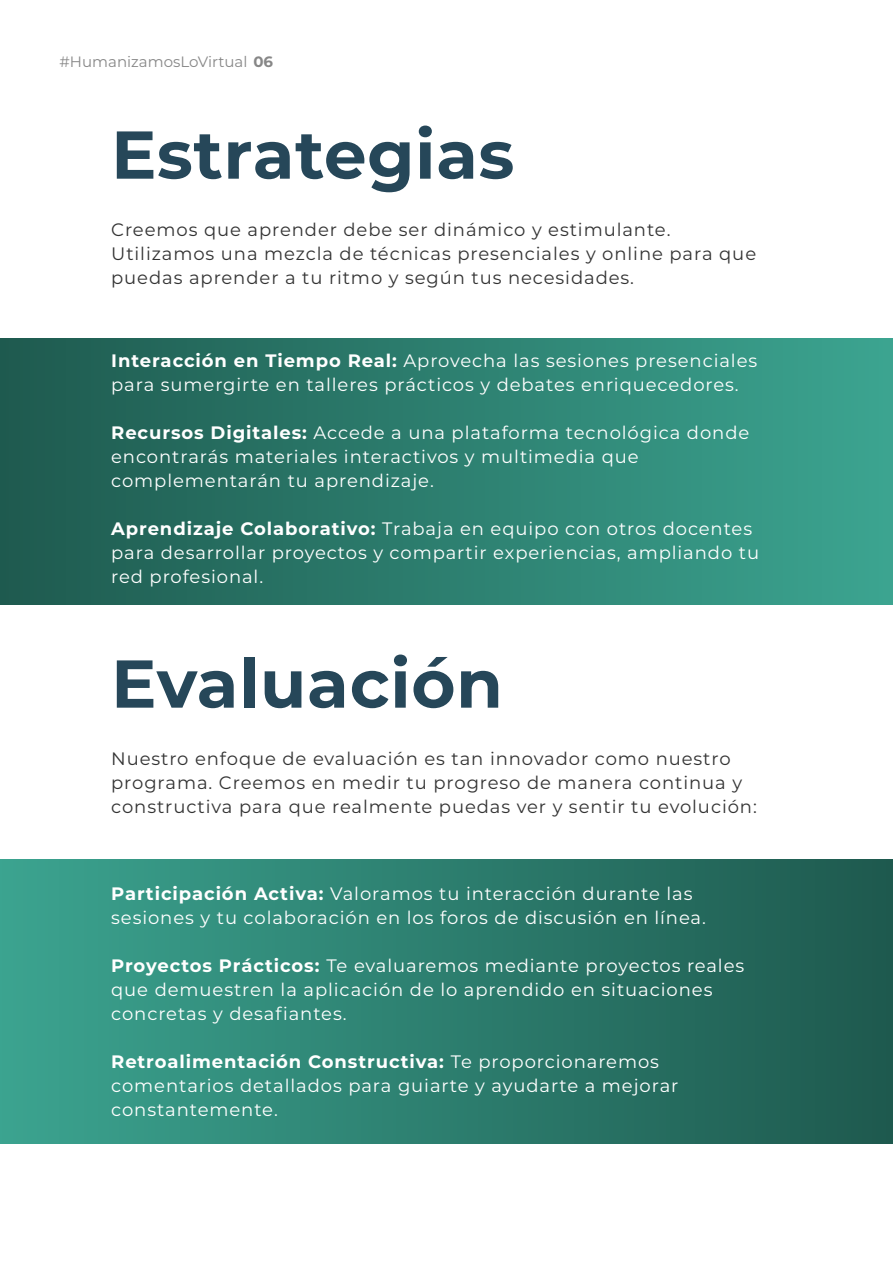
<style>
.page{position:relative;width:893px;height:1263px;background:#fff}
.page>*{position:absolute;margin:0;border:0;box-sizing:border-box;transform-origin:0 0}
.t1{font:700 67.5px "Montserrat";letter-spacing:.01em;color:#264759}
.t2{font:18px/24px "Montserrat";letter-spacing:.05em;color:#fff}
.t3{font:18px/24px "Montserrat";letter-spacing:.05em;color:#333}
.t4{font:15px "Montserrat";color:#878787}
.s1{font-weight:700}
</style>
<div class="page">
<div style="left:0;top:338px;width:893px;height:266px;background:linear-gradient(to right,#1e5a4f,#3ca491)"></div>
<div style="left:0;top:859px;width:893px;height:285px;background:linear-gradient(to right,#3ba490,#1e594e)"></div>
<p class="t4" style="left:60px;top:52px;width:215px">#HumanizamosLoVirtual <span class="s1">06</span></p>
<h1 class="t1" style="left:111px;top:106px;width:405px">Estrategias</h1>
<p class="t3" style="left:111px;top:217px;width:646px">Creemos que aprender debe ser dinámico y estimulante.<br>Utilizamos una mezcla de técnicas presenciales y online para que puedas aprender a tu ritmo y según tus necesidades.</p>
<p class="t2" style="left:111px;top:348px;width:648px"><span class="s1">Interacción en Tiempo Real:</span> Aprovecha las sesiones presenciales para sumergirte en talleres prácticos y debates enriquecedores.</p>
<p class="t2" style="left:111px;top:420px;width:640px"><span class="s1">Recursos Digitales:</span> Accede a una plataforma tecnológica donde encontrarás materiales interactivos y multimedia que complementarán tu aprendizaje.</p>
<p class="t2" style="left:111px;top:516px;width:649px"><span class="s1">Aprendizaje Colaborativo:</span> Trabaja en equipo con otros docentes para desarrollar proyectos y compartir experiencias, ampliando tu red profesional.</p>
<h1 class="t1" style="left:111px;top:635px;width:393px">Evaluación</h1>
<p class="t3" style="left:111px;top:746px;width:647px">Nuestro enfoque de evaluación es tan innovador como nuestro programa. Creemos en medir tu progreso de manera continua y constructiva para que realmente puedas ver y sentir tu evolución:</p>
<p class="t2" style="left:111px;top:881px;width:596px"><span class="s1">Participación Activa:</span> Valoramos tu interacción durante las sesiones y tu colaboración en los foros de discusión en línea.</p>
<p class="t2" style="left:111px;top:953px;width:635px"><span class="s1">Proyectos Prácticos:</span> Te evaluaremos mediante proyectos reales que demuestren la aplicación de lo aprendido en situaciones concretas y desafiantes.</p>
<p class="t2" style="left:111px;top:1049px;width:569px"><span class="s1">Retroalimentación Constructiva:</span> Te proporcionaremos comentarios detallados para guiarte y ayudarte a mejorar constantemente.</p>
</div>
